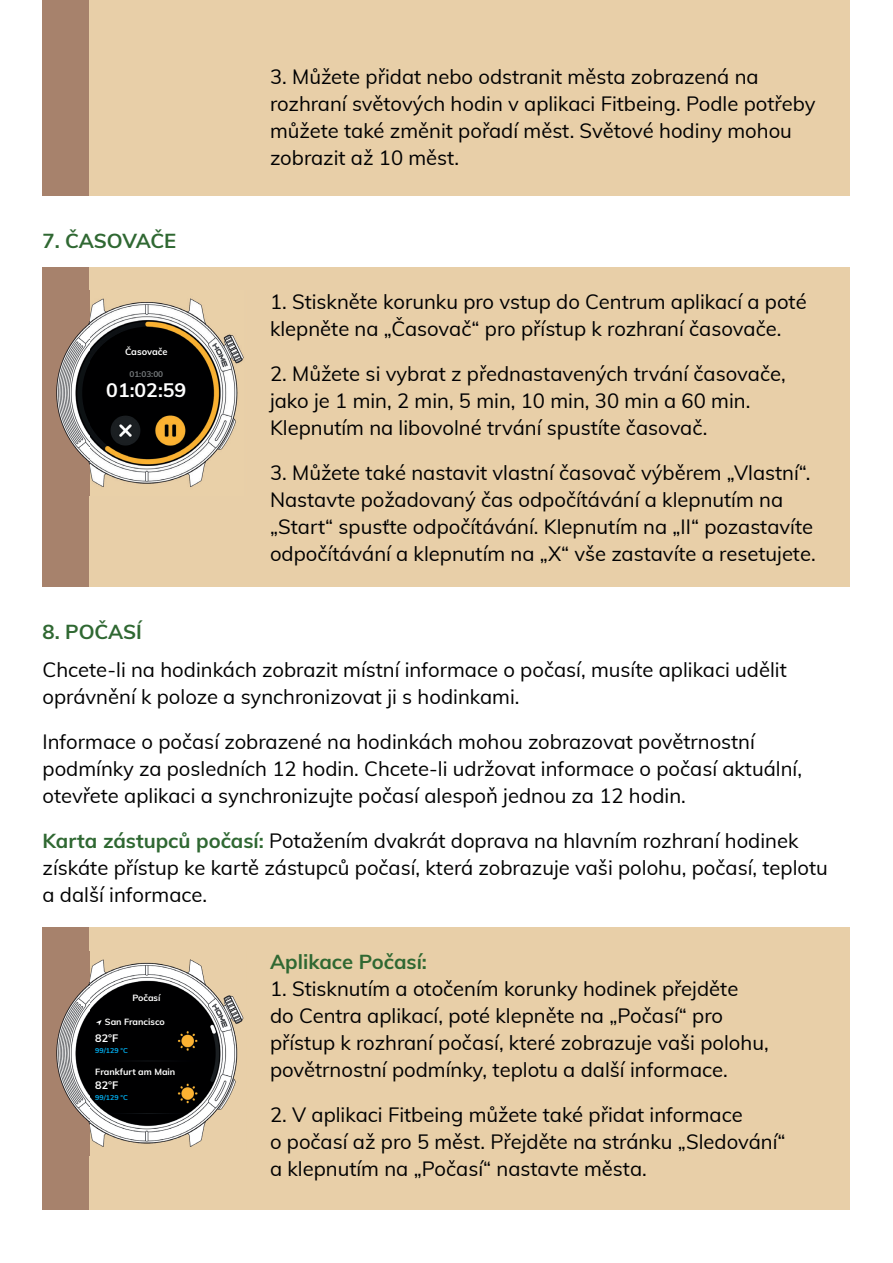
<style>
.page{position:relative;width:893px;height:1263px;background:#fff}
.page>*{position:absolute;margin:0;border:0;box-sizing:border-box;transform-origin:0 0}
.t1{font:20.25px/27px "Muli";color:#000001}
.t2{font:700 20.25px "Muli";color:#2f6832}
.t3{font:700 19.5px "Muli";color:#fff}
.t4{font:700 10.8px "Muli";color:#fff}
.t5{font:700 9.3px "Muli";color:#fff}
.t6{font:700 9px "Muli";color:#fff}
.t7{font:700 8.25px "Muli";color:#75797b}
.t8{font:700 7.05px "Muli";color:#00aeef}
.s1{font-weight:700;color:#2f6832}
</style>
<div class="page">
<div style="left:43px;top:0;width:807px;height:196px;background:#e8cfa8"></div>
<div style="left:43px;top:0;width:46px;height:196px;background:#a7826c"></div>
<div style="left:43px;top:268px;width:807px;height:319px;background:#e8cfa8"></div>
<div style="left:43px;top:928px;width:807px;height:282px;background:#e8cfa8"></div>
<div style="left:43px;top:268px;width:46px;height:319px;background:#a7826c"></div>
<div style="left:43px;top:928px;width:46px;height:282px;background:#a7826c"></div>
<img style="left:56px;top:291px;width:188px;height:204px">
<img style="left:56px;top:951px;width:188px;height:205px">
<p class="t2" style="left:43px;top:226px;width:135px">7. ČASOVAČE</p>
<p class="t5" style="left:125px;top:345px;width:44px">Časovače</p>
<p class="t7" style="left:129px;top:368px;width:35px">01:03:00</p>
<p class="t3" style="left:106px;top:376px;width:82px">01:02:59</p>
<p class="t1" style="left:270px;top:62px;width:547px">3. Můžete přidat nebo odstranit města zobrazená na rozhraní světových hodin v aplikaci Fitbeing. Podle potřeby můžete také změnit pořadí měst. Světové hodiny mohou zobrazit až 10 měst.</p>
<p class="t1" style="left:270px;top:288px;width:538px">1. Stiskněte korunku pro vstup do Centrum aplikací a poté klepněte na „Časovač“ pro přístup k rozhraní časovače.</p>
<p class="t1" style="left:270px;top:360px;width:517px">2. Můžete si vybrat z přednastavených trvání časovače, jako je 1 min, 2 min, 5 min, 10 min, 30 min a 60 min.<br>Klepnutím na libovolné trvání spustíte časovač.</p>
<p class="t1" style="left:270px;top:459px;width:547px">3. Můžete také nastavit vlastní časovač výběrem „Vlastní“.<br>Nastavte požadovaný čas odpočítávání a klepnutím na „Start“ spusťte odpočítávání. Klepnutím na „II“ pozastavíte odpočítávání a klepnutím na „X“ vše zastavíte a resetujete.</p>
<p class="t2" style="left:43px;top:617px;width:101px">8. POČASÍ</p>
<p class="t1" style="left:43px;top:655px;width:746px">Chcete-li na hodinkách zobrazit místní informace o počasí, musíte aplikaci udělit oprávnění k poloze a synchronizovat ji s hodinkami.</p>
<p class="t1" style="left:43px;top:727px;width:761px">Informace o počasí zobrazené na hodinkách mohou zobrazovat povětrnostní podmínky za posledních 12 hodin. Chcete-li udržovat informace o počasí aktuální, otevřete aplikaci a synchronizujte počasí alespoň jednou za 12 hodin.</p>
<p class="t1" style="left:43px;top:826px;width:787px"><span class="s1">Karta zástupců počasí:</span> Potažením dvakrát doprava na hlavním rozhraní hodinek získáte přístup ke kartě zástupců počasí, která zobrazuje vaši polohu, počasí, teplotu a další informace.</p>
<p class="t6" style="left:132px;top:991px;width:30px">Počasí</p>
<p class="t6" style="left:105px;top:1015px;width:61px">San Francisco</p>
<p class="t4" style="left:95px;top:1030px;width:25px">82°F</p>
<p class="t4" style="left:95px;top:1078px;width:25px">82°F</p>
<p class="t8" style="left:95px;top:1045px;width:34px">99/129 °C</p>
<p class="t6" style="left:95px;top:1065px;width:82px">Frankfurt am Main</p>
<p class="t8" style="left:95px;top:1092px;width:34px">99/129 °C</p>
<p class="t2" style="left:270px;top:947px;width:159px">Aplikace Počasí:</p>
<p class="t1" style="left:270px;top:974px;width:500px">1. Stisknutím a otočením korunky hodinek přejděte<br>do Centra aplikací, poté klepněte na „Počasí“ pro přístup k rozhraní počasí, které zobrazuje vaši polohu, povětrnostní podmínky, teplotu a další informace.</p>
<p class="t1" style="left:270px;top:1100px;width:517px">2. V aplikaci Fitbeing můžete také přidat informace<br>o počasí až pro 5 měst. Přejděte na stránku „Sledování“ a klepnutím na „Počasí“ nastavte města.</p>
</div>
